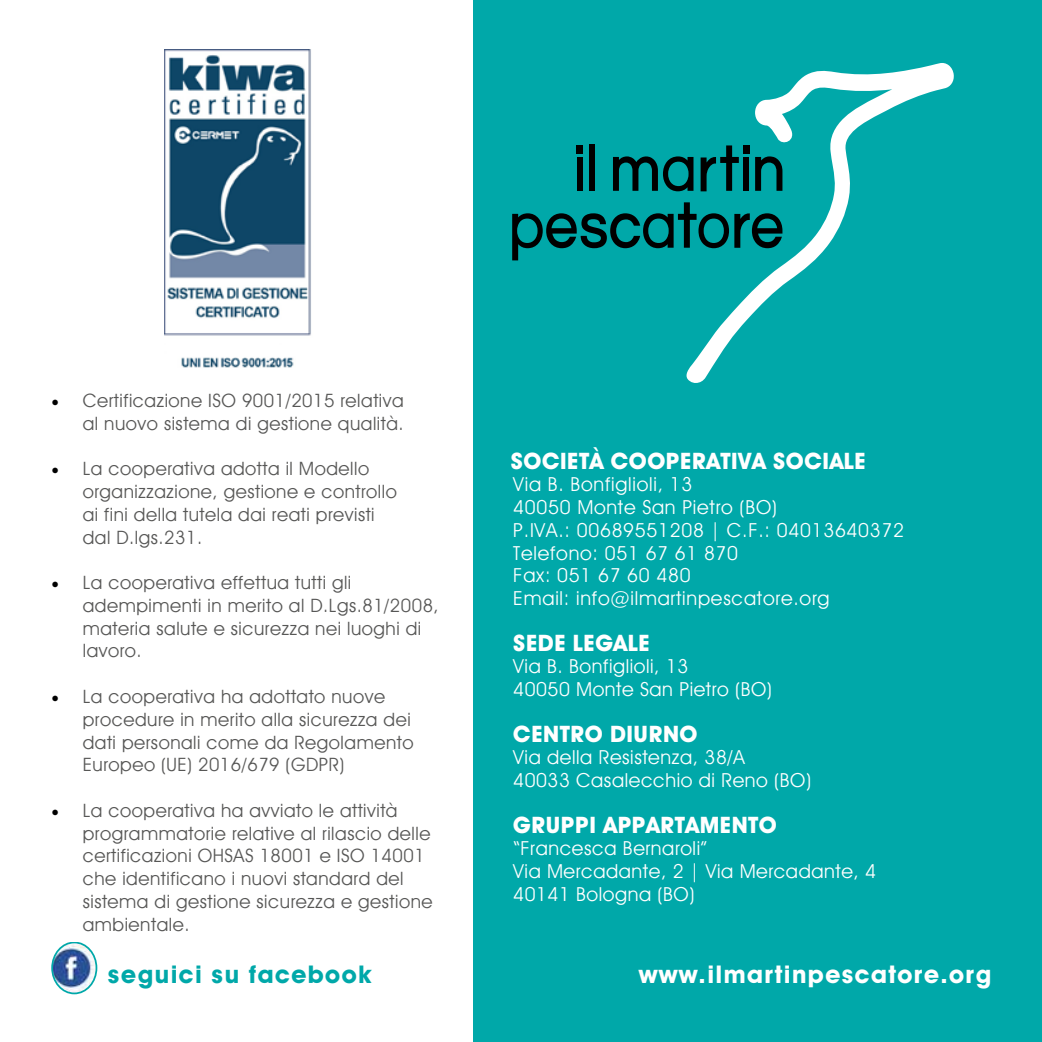
<style>
.page{position:relative;width:1042px;height:1042px;background:#fff}
.page>*{position:absolute;margin:0;border:0;box-sizing:border-box;transform-origin:0 0}
.t1{font:24.5px "Avant Guard Bold SWFTE";letter-spacing:.06em;color:#fff}
.t2{font:24.5px "Avant Guard Bold SWFTE";letter-spacing:.06em;color:#00a8a9}
.t3{font:22.75px "Avant Guard Bold SWFTE";letter-spacing:.025em;color:#fff}
.t4{font:19.25px/22.8px "Avant Guard Regular SWFTE";letter-spacing:.03em;color:#fff}
.t5{font:18.38px/22.8px "Avant Guard Regular SWFTE";letter-spacing:.03em;color:#575756}
.s1{font-family:"Minion Pro";font-size:21px;color:#000}
.s2{font-size:40.25px;color:#00a8a9}
</style>
<div class="page">
<div style="left:473px;top:0;width:569px;height:1042px;background:#00a8a9"></div>
<img style="left:52px;top:944px;width:44px;height:49px">
<div style="left:51px;top:941px;width:46px;height:53px;border:2px solid #00a8a9;border-radius:50%"></div>
<svg style="left:686px;top:63px;width:268px;height:320px"></svg>
<svg style="left:512px;top:202px;width:270px;height:58px"></svg>
<div style="left:576px;top:145px;width:7px;height:8px;background:#000"></div>
<div style="left:588px;top:144px;width:6px;height:47px;background:#000"></div>
<svg style="left:755px;top:156px;width:27px;height:35px"></svg>
<svg style="left:613px;top:156px;width:80px;height:35px"></svg>
<div style="left:743px;top:157px;width:6px;height:34px;background:#000"></div>
<svg style="left:700px;top:145px;width:39px;height:46px"></svg>
<div style="left:576px;top:157px;width:6px;height:34px;background:#000"></div>
<div style="left:743px;top:145px;width:6px;height:8px;background:#000"></div>
<img style="left:164px;top:50px;width:147px;height:318px">
<p class="t5" style="left:51px;top:389px;width:354px;text-align:right"><span class="s1">•</span> Certificazione ISO 9001/2015 relativa al nuovo sistema di gestione qualità.</p>
<p class="t5" style="left:83px;top:457px;width:315px;text-indent:-31px"><span class="s1">•</span> La cooperativa adotta il Modello organizzazione, gestione e controllo ai fini della tutela dai reati previsti dal D.lgs.231.</p>
<p class="t5" style="left:83px;top:571px;width:357px;text-indent:-31px"><span class="s1">•</span> La cooperativa effettua tutti gli adempimenti in merito al D.Lgs.81/2008, materia salute e sicurezza nei luoghi di lavoro.</p>
<p class="t5" style="left:83px;top:685px;width:332px;text-indent:-31px"><span class="s1">•</span> La cooperativa ha adottato nuove procedure in merito alla sicurezza dei dati personali come da Regolamento Europeo (UE) 2016/679 (GDPR)</p>
<p class="t5" style="left:83px;top:799px;width:351px;text-indent:-31px"><span class="s1">•</span> La cooperativa ha avviato le attività programmatorie relative al rilascio delle certificazioni OHSAS 18001 e ISO 14001 che identificano i nuovi standard del sistema di gestione sicurezza e gestione ambientale.</p>
<p class="t3" style="left:498px;top:446px;width:40px"><span class="s2">I</span>SOCIET</p>
<p class="t3" style="left:590px;top:446px;width:54px">À COOPERATI</p>
<p class="t3" style="left:738px;top:446px;width:62px">VA SOCIALE</p>
<p class="t4" style="left:513px;top:473px;width:392px">Via B. Bonfiglioli, 13<br>40050 Monte San Pietro (BO)<br>P.IVA.: 00689551208 | C.F.: 04013640372<br>Telefono: 051 67 61 870<br>Fax: 051 67 60 480<br>Email: info@ilmartinpescatore.org</p>
<p class="t3" style="left:513px;top:628px;width:27px">SEDE</p>
<p class="t3" style="left:573px;top:628px;width:54px">LEGALE</p>
<p class="t4" style="left:513px;top:655px;width:260px">Via B. Bonfiglioli, 13<br>40050 Monte San Pietro (BO)</p>
<p class="t3" style="left:513px;top:719px;width:34px">CENTRO</p>
<p class="t3" style="left:610px;top:719px;width:32px">DIURNO</p>
<p class="t4" style="left:513px;top:746px;width:299px">Via della Resistenza, 38/A<br>40033 Casalecchio di Reno (BO)</p>
<p class="t3" style="left:513px;top:810px;width:15px">GRUPPI</p>
<p class="t3" style="left:603px;top:810px;width:30px">APPARTAMENTO</p>
<p class="t4" style="left:513px;top:837px;width:364px">“Francesca Bernaroli”<br>Via Mercadante, 2 | Via Mercadante, 4<br>40141 Bologna (BO)</p>
<h1 class="t2" style="left:108px;top:959px;width:265px">SEGUICI SU FACEBOOK</h1>
<h1 class="t1" style="left:639px;top:959px;width:354px">WWW.ILMARTINPESCATORE.ORG</h1>
</div>
